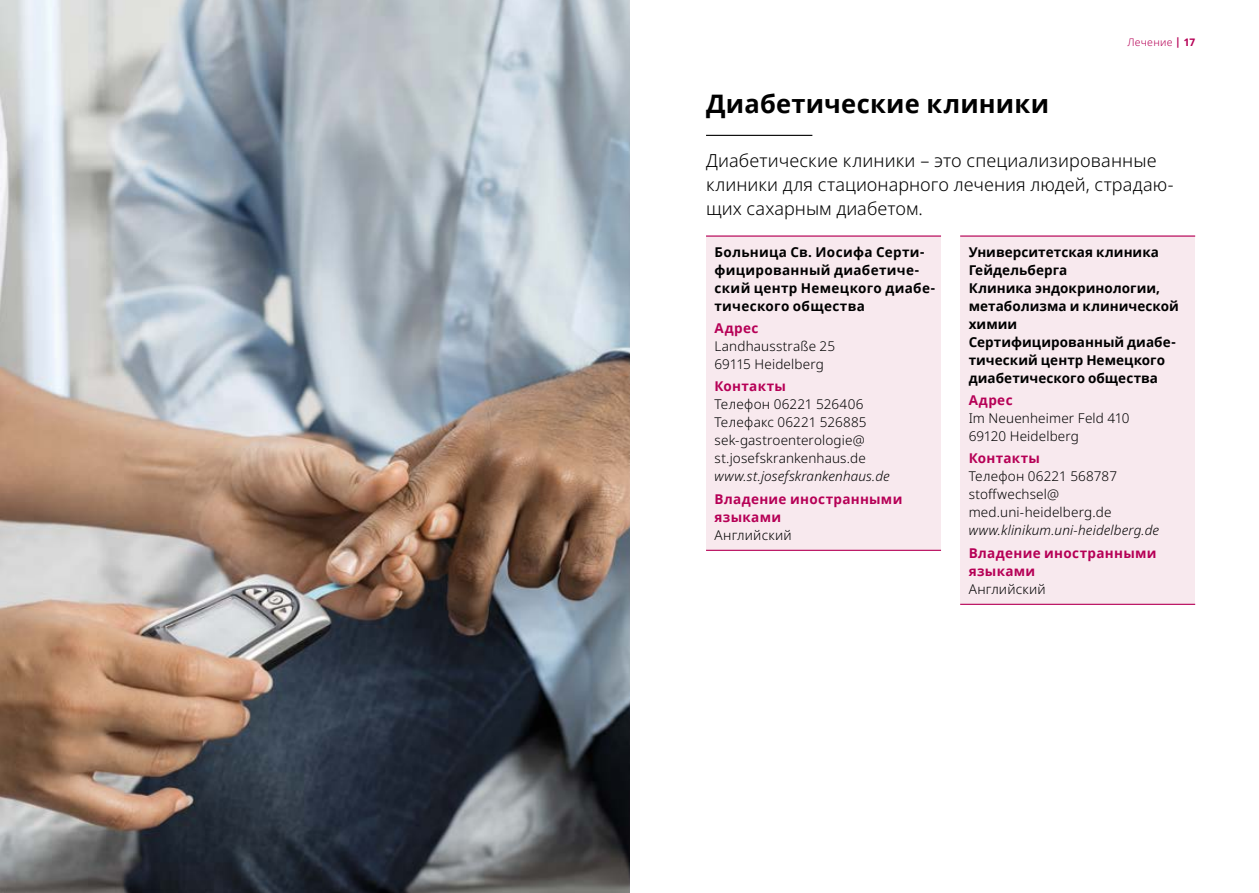
<style>
.page{position:relative;width:1259px;height:893px;background:#fff}
.page>*{position:absolute;margin:0;border:0;box-sizing:border-box;transform-origin:0 0}
.Headline_24pt_Bold_s{font:700 25.5px "Noto Sans";letter-spacing:.01em;color:#000}
.Kapitelstarter_Einle{font:300 18px/24.3px "Noto Sans";letter-spacing:.005em;color:#000}
.Fließtext_9pt_Frutig{font:700 13.5px/18px "Noto Sans";letter-spacing:.01em;color:#000}
.Fließtext_9pt_Frutig-2{font:300 13.5px/18px "Noto Sans";letter-spacing:.01em;color:#000}
.Fließtext_9pt_Frutig-3{font:700 13.5px/18px "Noto Sans";letter-spacing:.025em;color:#b60056}
.Fließtext_9pt_Frutig-4{font:italic 300 13.5px "Noto Sans";letter-spacing:.01em;color:#000}
.t1{font:300 10.5px "Noto Sans";letter-spacing:.025em;color:#b60056}
.s1{font-weight:700}
.s2{font-weight:300;color:#000}
</style>
<div class="page">
<hr style="left:706px;top:135px;width:106px;height:1px;background:#000">
<div style="left:706px;top:236px;width:235px;height:315px;background:#f8e9ee"></div>
<hr style="left:706px;top:236px;width:235px;height:1px;background:#b60056">
<hr style="left:706px;top:550px;width:235px;height:1px;background:#b60056">
<div style="left:960px;top:236px;width:235px;height:369px;background:#f8e9ee"></div>
<hr style="left:960px;top:236px;width:235px;height:1px;background:#b60056">
<hr style="left:960px;top:604px;width:235px;height:1px;background:#b60056">
<img style="left:0;top:0;width:629px;height:893px">
<p class="t1" style="left:1127px;top:35px;width:69px">Лечение <span class="s1">| 17</span></p>
<h2 class="Headline_24pt_Bold_s" style="left:706px;top:86px;width:344px">Диабетические клиники</h2>
<p class="Kapitelstarter_Einle" style="left:706px;top:148px;width:469px">Диабетические клиники – это специализированные клиники для стационарного лечения людей, страдаю&shy;щих сахарным диабетом.</p>
<p class="Fließtext_9pt_Frutig" style="left:714px;top:243px;width:222px">Больница Св. Иосифа Серти&shy;фицированный диабетиче&shy;ский центр Немецкого диабе&shy;тического общества</p>
<p class="Fließtext_9pt_Frutig-3" style="left:714px;top:320px;width:45px">Адрес</p>
<p class="Fließtext_9pt_Frutig-2" style="left:714px;top:338px;width:122px">Landhausstraße 25</p>
<p class="Fließtext_9pt_Frutig-2" style="left:714px;top:356px;width:111px">69115 Heidelberg</p>
<p class="Fließtext_9pt_Frutig-3" style="left:714px;top:378px;width:73px">Контакты</p>
<p class="Fließtext_9pt_Frutig-2" style="left:714px;top:396px;width:150px">Телефон 06221 526406</p>
<p class="Fließtext_9pt_Frutig-2" style="left:714px;top:414px;width:153px">Телефакс 06221 526885</p>
<p class="Fließtext_9pt_Frutig-2" style="left:714px;top:432px;width:152px">sek-gastroenterologie@</p>
<p class="Fließtext_9pt_Frutig-2" style="left:714px;top:450px;width:153px">st.josefskrankenhaus.de</p>
<p class="Fließtext_9pt_Frutig-4" style="left:714px;top:467px;width:177px">www.st.josefskrankenhaus.de</p>
<p class="Fließtext_9pt_Frutig-3" style="left:714px;top:490px;width:189px">Владение иностранными языками</p>
<p class="Fließtext_9pt_Frutig-2" style="left:714px;top:526px;width:79px">Английский</p>
<p class="Fließtext_9pt_Frutig" style="left:968px;top:243px;width:192px">Университетская клиника<br>Гейдельберга</p>
<p class="Fließtext_9pt_Frutig" style="left:968px;top:279px;width:212px">Клиника эндокринологии, метаболизма и клинической химии</p>
<p class="Fließtext_9pt_Frutig" style="left:968px;top:333px;width:209px">Сертифицированный диабе&shy;тический центр Немецкого диабетического общества</p>
<p class="Fließtext_9pt_Frutig-3" style="left:968px;top:392px;width:45px">Адрес</p>
<p class="Fließtext_9pt_Frutig-2" style="left:968px;top:410px;width:162px">Im Neuenheimer Feld 410</p>
<p class="Fließtext_9pt_Frutig-2" style="left:968px;top:428px;width:112px">69120 Heidelberg</p>
<p class="Fließtext_9pt_Frutig-3" style="left:968px;top:450px;width:73px">Контакты</p>
<p class="Fließtext_9pt_Frutig-2" style="left:968px;top:468px;width:150px">Телефон 06221 568787</p>
<p class="Fließtext_9pt_Frutig-2" style="left:968px;top:486px;width:144px">stoffwechsel@ med.uni-heidelberg.de</p>
<p class="Fließtext_9pt_Frutig-4" style="left:968px;top:521px;width:192px">www.klinikum.uni-heidelberg.de</p>
<p class="Fließtext_9pt_Frutig-3" style="left:968px;top:544px;width:189px">Владение иностранными языками<br><span class="s2">Английский</span></p>
</div>
